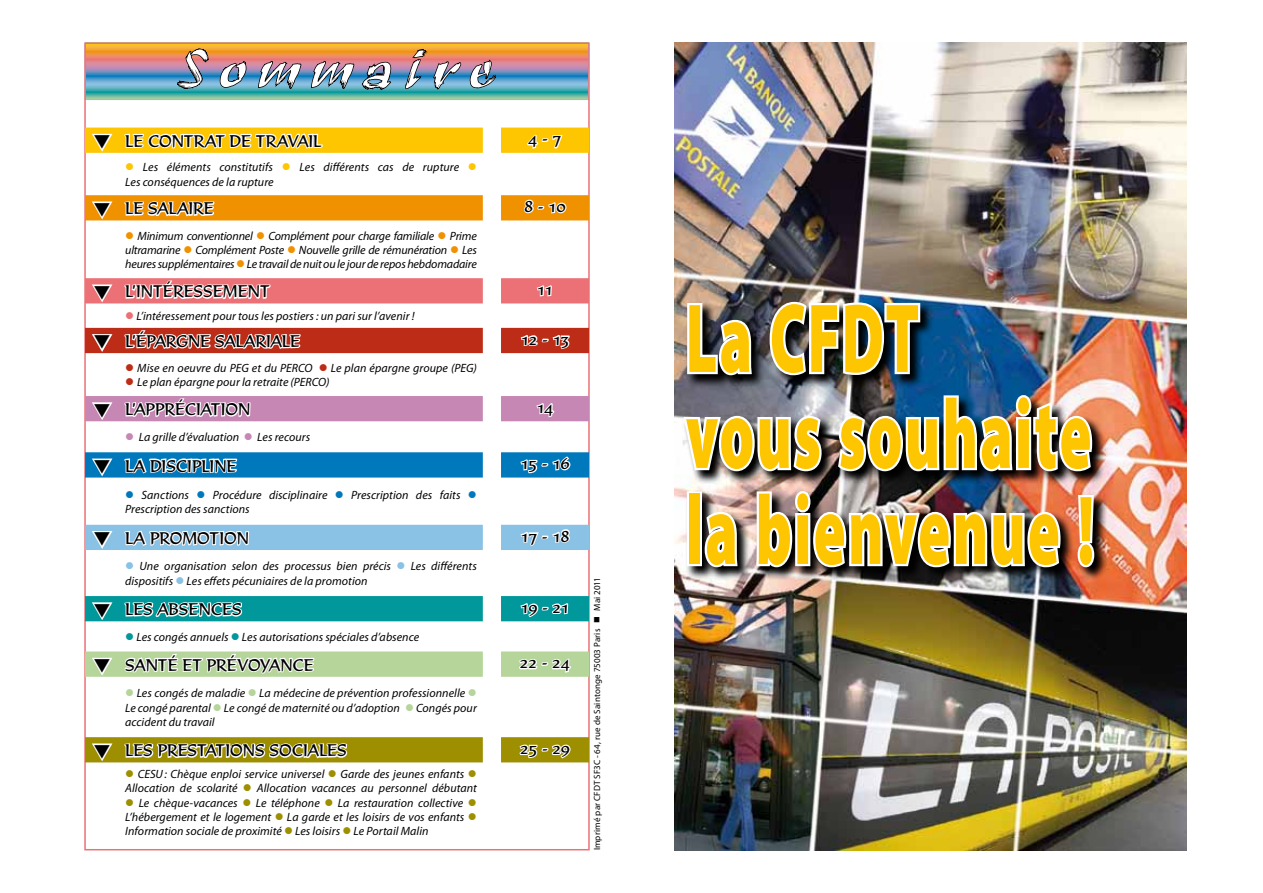
<style>
.page{position:relative;width:1263px;height:893px;background:#fff}
.page>*{position:absolute;margin:0;border:0;box-sizing:border-box;transform-origin:0 0}
.t1{font:900 99px/96px "Myriad Pro";letter-spacing:.035em;color:#fdc600;scale:.6 1}
.t2{font:57px "Ruach Plain";color:#fff;scale:1.05 1}
.t3{font:16.5px "Formal 436 BT";letter-spacing:-.005em;color:#000}
.t4{font:italic 12px/14.4px "Myriad Pro";letter-spacing:.005em;color:#000}
.t5{font:9px "Myriad Pro";letter-spacing:.015em;color:#000}
.s1{color:#fdc600}
.s2{color:#f09100}
.s3{color:#eb7176}
.s4{color:#bd2c16}
.s5{color:#c687b5}
.s6{color:#0079bc}
.s7{color:#8ac2e6}
.s8{color:#00989a}
.s9{color:#b5d59a}
.s10{color:#9e8f00}
</style>
<div class="page">
<img style="left:674px;top:43px;width:512px;height:807px">
<img style="left:681px;top:298px;width:426px;height:282px">
<svg style="left:685px;top:301px;width:69px;height:76px"></svg>
<img style="left:767px;top:300px;width:155px;height:77px">
<svg style="left:681px;top:414px;width:143px;height:59px"></svg>
<img style="left:834px;top:393px;width:260px;height:80px">
<div style="left:687px;top:491px;width:15px;height:75px;border:4px solid #fff"></div>
<svg style="left:702px;top:510px;width:38px;height:59px"></svg>
<img style="left:754px;top:489px;width:309px;height:80px">
<svg style="left:1075px;top:493px;width:21px;height:76px"></svg>
<svg style="left:85px;top:42px;width:504px;height:764px"></svg>
<h2 class="t2" style="left:179px;top:30px;width:302px">S o m m a i r e</h2>
<h3 class="t3" style="left:94px;top:131px;width:229px">▼ LE CONTRAT DE TRAVAIL</h3>
<h3 class="t3" style="left:528px;top:128px;width:35px">4 - 7</h3>
<p class="t4" style="left:125px;top:160px;width:353px"><span class="s1">●</span> Les éléments constitutifs <span class="s1">●</span> Les différents cas de rupture <span class="s1">●<br></span>Les conséquences de la rupture</p>
<h3 class="t3" style="left:94px;top:198px;width:122px">▼ LE SALAIRE</h3>
<h3 class="t3" style="left:524px;top:196px;width:43px">8 - 10</h3>
<p class="t4" style="left:125px;top:228px;width:353px;text-align:justify"><span class="s2">●</span> Minimum conventionnel <span class="s2">●</span> Complément pour charge familiale <span class="s2">●</span> Prime ultramarine <span class="s2">●</span> Complément Poste <span class="s2">●</span> Nouvelle grille de rémunération <span class="s2">●</span> Les heures supplémentaires <span class="s2">●</span> Le travail de nuit ou le jour de repos hebdomadaire</p>
<h3 class="t3" style="left:94px;top:281px;width:177px">▼ L’INTÉRESSEMENT</h3>
<h3 class="t3" style="left:536px;top:279px;width:18px">11</h3>
<p class="t4" style="left:125px;top:309px;width:291px"><span class="s3">●</span> L’intéressement pour tous les postiers : un pari sur l’avenir !</p>
<h3 class="t3" style="left:94px;top:331px;width:208px">▼ L’ÉPARGNE SALARIALE</h3>
<h3 class="t3" style="left:520px;top:329px;width:51px">12 - 13</h3>
<p class="t4" style="left:125px;top:361px;width:353px"><span class="s4">●</span> Mise en oeuvre du PEG et du PERCO <span class="s4">●</span> Le plan épargne groupe (PEG)</p>
<p class="t4" style="left:125px;top:375px;width:206px"><span class="s4">●</span> Le plan épargne pour la retraite (PERCO)</p>
<h3 class="t3" style="left:94px;top:399px;width:158px">▼ L’APPRÉCIATION</h3>
<h3 class="t3" style="left:536px;top:397px;width:19px">14</h3>
<p class="t4" style="left:125px;top:430px;width:186px"><span class="s5">●</span> La grille d’évaluation <span class="s5">●</span> Les recours</p>
<h3 class="t3" style="left:94px;top:456px;width:144px">▼ LA DISCIPLINE</h3>
<h3 class="t3" style="left:520px;top:453px;width:51px">15 - 16</h3>
<p class="t4" style="left:125px;top:487px;width:353px"><span class="s6">●</span> Sanctions <span class="s6">●</span> Procédure disciplinaire <span class="s6">●</span> Prescription des faits <span class="s6">●<br></span>Prescription des sanctions</p>
<h3 class="t3" style="left:94px;top:528px;width:156px">▼ LA PROMOTION</h3>
<h3 class="t3" style="left:520px;top:525px;width:51px">17 - 18</h3>
<p class="t4" style="left:125px;top:559px;width:353px"><span class="s7">●</span> Une organisation selon des processus bien précis <span class="s7">●</span> Les différents dispositifs <span class="s7">●</span> Les effets pécuniaires de la promotion</p>
<h3 class="t3" style="left:94px;top:599px;width:149px">▼ LES ABSENCES</h3>
<h3 class="t3" style="left:520px;top:597px;width:51px">19 - 21</h3>
<p class="t4" style="left:125px;top:630px;width:295px"><span class="s8">●</span> Les congés annuels <span class="s8">●</span> Les autorisations spéciales d’absence</p>
<h3 class="t3" style="left:94px;top:655px;width:221px">▼ SANTÉ ET PRÉVOYANCE</h3>
<h3 class="t3" style="left:519px;top:652px;width:53px">22 - 24</h3>
<p class="t4" style="left:125px;top:686px;width:353px;text-align:justify"><span class="s9">●</span> Les congés de maladie <span class="s9">●</span> La médecine de prévention professionnelle <span class="s9">● </span>Le congé parental <span class="s9">●</span> Le congé de maternité ou d’adoption <span class="s9">●</span> Congés pour accident du travail</p>
<h3 class="t3" style="left:94px;top:740px;width:255px">▼ LES PRESTATIONS SOCIALES</h3>
<h3 class="t3" style="left:520px;top:738px;width:52px">25 - 29</h3>
<p class="t4" style="left:125px;top:766px;width:353px"><span class="s10">●</span> CESU: Chèque enploi service universel <span class="s10">●</span> Garde des jeunes enfants <span class="s10">●<br></span>Allocation de scolarité <span class="s10">●</span> Allocation vacances au personnel débutant</p>
<p class="t4" style="left:125px;top:795px;width:353px;text-align:justify"><span class="s10">●</span> Le chèque-vacances <span class="s10">●</span> Le téléphone <span class="s10">●</span> La restauration collective <span class="s10">● </span>L’hébergement et le logement <span class="s10">●</span> La garde et les loisirs de vos enfants <span class="s10">● </span>Information sociale de proximité <span class="s10">●</span> Les loisirs <span class="s10">●</span> Le Portail Malin</p>
<p class="t5" style="left:592px;top:850px;width:275px;rotate:-90deg">Imprimé par CFDT SF3C - 64, rue de Saintonge 75003 Paris ■ Mai 2011</p>
<h1 class="t1" style="left:686px;top:287px;width:683px">La CFDT<br>vous souhaite la bienvenue !</h1>
</div>
